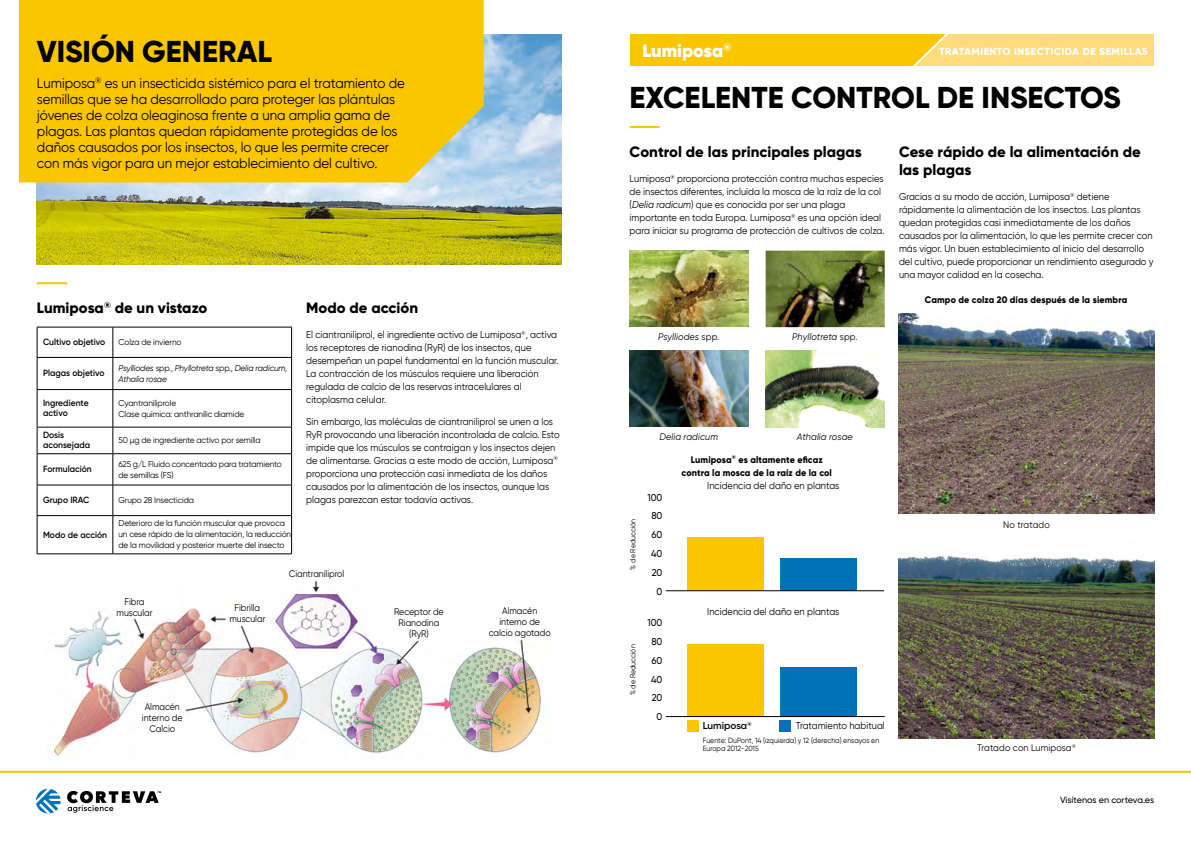
<style>
.page{position:relative;width:1191px;height:842px;background:#fff}
.page>*{position:absolute;margin:0;border:0;box-sizing:border-box;transform-origin:0 0}
.t1{font:800 30.1px "Gilroy";color:#000}
.t2{font:900 18.2px "Gilroy";color:#fff}
.t3{font:800 15px/18px "Gilroy";color:#000}
.t4{font:14px/16px "Gilroy";letter-spacing:-.005em;color:#000;scale:.95 1}
.t5{font:800 10.3px "Gilroy";letter-spacing:.045em;color:#fff}
.t6{font:10px/13px "Gilroy";color:#000;scale:.93 1}
.t7{font:500 10px/18.8px "Gilroy";color:#000;text-align:right;scale:.93 1}
.t8{font:600 10px "Gilroy";color:#000}
.t9{font:9.5px/11px "Gilroy";letter-spacing:-.005em;color:#000;text-align:center;scale:.93 1}
.t10{font:800 9.5px/13px "Gilroy";letter-spacing:.01em;color:#000;text-align:center;scale:.95 1}
.t11{font:italic 9.5px "Gilroy";letter-spacing:.01em;color:#000;scale:.95 1}
.t12{font:9.5px "Gilroy";letter-spacing:-.005em;color:#000;scale:.95 1}
.t13{font:600 9px/10px "Gilroy";color:#000;scale:.95 1}
.t14{font:500 9px "Gilroy";letter-spacing:-.005em;color:#000}
.t15{font:8.5px/11px "Gilroy";letter-spacing:-.015em;color:#000}
.t16{font:italic 8.5px/11px "Gilroy";letter-spacing:-.015em;color:#000}
.t17{font:7.5px/8px "Gilroy";color:#000;scale:.93 1}
.s1{font-style:normal}
.s2{font-style:italic}
</style>
<div class="page">
<img style="left:629px;top:250px;width:119px;height:77px">
<img style="left:629px;top:350px;width:119px;height:77px">
<img style="left:765px;top:251px;width:119px;height:76px">
<img style="left:765px;top:351px;width:119px;height:76px">
<img style="left:899px;top:314px;width:255px;height:200px">
<hr style="left:37px;top:327px;width:76px;height:1px;background:#000">
<hr style="left:37px;top:327px;width:1px;height:30px;background:#000">
<hr style="left:113px;top:327px;width:179px;height:1px;background:#000">
<hr style="left:113px;top:327px;width:1px;height:30px;background:#000">
<hr style="left:291px;top:327px;width:1px;height:30px;background:#000">
<hr style="left:37px;top:357px;width:76px;height:1px;background:#000">
<hr style="left:37px;top:358px;width:1px;height:31px;background:#000">
<hr style="left:113px;top:357px;width:179px;height:1px;background:#000">
<hr style="left:113px;top:358px;width:1px;height:31px;background:#000">
<hr style="left:291px;top:358px;width:1px;height:31px;background:#000">
<hr style="left:37px;top:389px;width:76px;height:1px;background:#000">
<hr style="left:37px;top:390px;width:1px;height:37px;background:#000">
<hr style="left:113px;top:389px;width:179px;height:1px;background:#000">
<hr style="left:113px;top:390px;width:1px;height:37px;background:#000">
<hr style="left:291px;top:390px;width:1px;height:37px;background:#000">
<hr style="left:37px;top:427px;width:76px;height:1px;background:#000">
<svg style="left:37px;top:427px;width:1px;height:26px"></svg>
<hr style="left:113px;top:427px;width:179px;height:1px;background:#000">
<svg style="left:113px;top:427px;width:1px;height:26px"></svg>
<svg style="left:291px;top:427px;width:1px;height:26px"></svg>
<hr style="left:37px;top:453px;width:76px;height:1px;background:#000">
<hr style="left:37px;top:454px;width:1px;height:31px;background:#000">
<hr style="left:113px;top:453px;width:179px;height:1px;background:#000">
<hr style="left:113px;top:454px;width:1px;height:31px;background:#000">
<hr style="left:291px;top:454px;width:1px;height:31px;background:#000">
<hr style="left:37px;top:485px;width:76px;height:1px;background:#000">
<hr style="left:37px;top:485px;width:1px;height:30px;background:#000">
<hr style="left:113px;top:485px;width:179px;height:1px;background:#000">
<hr style="left:113px;top:485px;width:1px;height:30px;background:#000">
<hr style="left:291px;top:485px;width:1px;height:30px;background:#000">
<hr style="left:37px;top:515px;width:76px;height:1px;background:#000">
<hr style="left:37px;top:516px;width:1px;height:38px;background:#000">
<hr style="left:113px;top:515px;width:179px;height:1px;background:#000">
<hr style="left:113px;top:516px;width:1px;height:38px;background:#000">
<hr style="left:291px;top:516px;width:1px;height:38px;background:#000">
<hr style="left:37px;top:554px;width:76px;height:1px;background:#000">
<hr style="left:113px;top:554px;width:179px;height:1px;background:#000">
<img style="left:899px;top:555px;width:255px;height:183px">
<hr style="left:629px;top:126px;width:31px;height:2px;background:#fac600">
<img style="left:37px;top:34px;width:524px;height:230px">
<div style="left:19px;top:0;width:464px;height:182px;background:#fac600"></div>
<hr style="left:37px;top:282px;width:30px;height:2px;background:#fac600">
<img style="left:53px;top:581px;width:488px;height:178px">
<div style="left:687px;top:538px;width:76px;height:53px;background:#fac600"></div>
<div style="left:779px;top:559px;width:77px;height:32px;background:#0072b6"></div>
<hr style="left:666px;top:590px;width:218px;height:1px;background:#000">
<div style="left:687px;top:644px;width:76px;height:72px;background:#fac600"></div>
<div style="left:687px;top:720px;width:11px;height:11px;background:#fac600"></div>
<div style="left:779px;top:720px;width:12px;height:11px;background:#0072b6"></div>
<div style="left:779px;top:667px;width:77px;height:49px;background:#0072b6"></div>
<hr style="left:666px;top:716px;width:218px;height:1px;background:#000">
<hr style="left:0;top:771px;width:1191px;height:2px;background:#fac600">
<svg style="left:36px;top:789px;width:25px;height:24px"></svg>
<svg style="left:67px;top:791px;width:94px;height:22px"></svg>
<div style="left:907px;top:34px;width:247px;height:32px;background:#fedc7b"></div>
<div style="left:629px;top:34px;width:319px;height:32px;background:#fac600"></div>
<h1 class="t1" style="left:37px;top:33px;width:236px">VISIÓN GENERAL</h1>
<p class="t4" style="left:37px;top:75px;width:389px">Lumiposa<sup>®</sup> es un insecticida sistémico para el tratamiento de semillas que se ha desarrollado para proteger las plántulas jóvenes de colza oleaginosa frente a una amplia gama de plagas. Las plantas quedan rápidamente protegidas de los daños causados por los insectos, lo que les permite crecer con más vigor para un mejor establecimiento del cultivo.</p>
<h3 class="t3" style="left:37px;top:299px;width:172px">Lumiposa<sup>®</sup> de un vistazo</h3>
<p class="t13" style="left:43px;top:337px;width:67px">Cultivo objetivo</p>
<p class="t15" style="left:118px;top:336px;width:65px">Colza de invierno</p>
<p class="t13" style="left:43px;top:368px;width:66px">Plagas objetivo</p>
<p class="t16" style="left:118px;top:362px;width:170px">Psylliodes <span class="s1">spp.,</span> Phyllotreta <span class="s1">spp.,</span> Delia radicum,<br>Athalia rosae</p>
<p class="t13" style="left:43px;top:398px;width:50px">Ingrediente activo</p>
<p class="t15" style="left:118px;top:397px;width:127px">Cyantraniliprole<br>Clase química: anthranilic diamide</p>
<p class="t13" style="left:43px;top:430px;width:51px">Dosis aconsejada</p>
<p class="t15" style="left:118px;top:435px;width:144px">50 µg de ingrediente activo por semilla</p>
<p class="t13" style="left:43px;top:464px;width:53px">Formulación</p>
<p class="t15" style="left:118px;top:458px;width:165px">625 g/L Fluido concentado para tratamiento de semillas (FS)</p>
<p class="t13" style="left:43px;top:495px;width:50px">Grupo IRAC</p>
<p class="t15" style="left:118px;top:494px;width:77px">Grupo 28 Insecticida</p>
<p class="t13" style="left:43px;top:529px;width:69px">Modo de acción</p>
<p class="t15" style="left:118px;top:518px;width:174px">Deterioro de la función muscular que provoca un cese rápido de la alimentación, la reducción de la movilidad y posterior muerte del insecto</p>
<h3 class="t3" style="left:306px;top:299px;width:113px">Modo de acción</h3>
<p class="t6" style="left:306px;top:328px;width:273px">El ciantraniliprol, el ingrediente activo de Lumiposa<sup>®</sup>, activa los receptores de rianodina (RyR) de los insectos, que desempeñan un papel fundamental en la función muscular.<br>La contracción de los músculos requiere una liberación regulada de calcio de las reservas intracelulares al citoplasma celular.</p>
<p class="t6" style="left:306px;top:414px;width:274px">Sin embargo, las moléculas de ciantraniliprol se unen a los RyR provocando una liberación incontrolada de calcio. Esto impide que los músculos se contraigan y los insectos dejen de alimentarse. Gracias a este modo de acción, Lumiposa<sup>® </sup>proporciona una protección casi inmediata de los daños causados por la alimentación de los insectos, aunque las plagas parezcan estar todavía activas.</p>
<p class="t9" style="left:117px;top:596px;width:40px">Fibra muscular</p>
<p class="t9" style="left:229px;top:602px;width:40px">Fibrilla muscular</p>
<p class="t9" style="left:289px;top:568px;width:61px">Ciantraniliprol</p>
<p class="t9" style="left:142px;top:701px;width:45px">Almacén interno de<br>Calcio</p>
<p class="t9" style="left:394px;top:606px;width:55px">Receptor de<br>Rianodina (RyR)</p>
<p class="t9" style="left:489px;top:605px;width:68px">Almacén interno de calcio agotado</p>
<h2 class="t2" style="left:642px;top:39px;width:90px">Lumiposa<sup>®</sup></h2>
<p class="t5" style="left:939px;top:45px;width:210px">TRATAMIENTO INSECTICIDA DE SEMILLAS</p>
<h1 class="t1" style="left:629px;top:79px;width:493px">EXCELENTE CONTROL DE INSECTOS</h1>
<h3 class="t3" style="left:629px;top:142px;width:234px">Control de las principales plagas</h3>
<p class="t6" style="left:629px;top:172px;width:275px">Lumiposa<sup>®</sup> proporciona protección contra muchas especies de insectos diferentes, incluida la mosca de la raíz de la col (<span class="s2">Delia radicum</span>) que es conocida por ser una plaga importante en toda Europa. Lumiposa<sup>®</sup> es una opción ideal para iniciar su programa de protección de cultivos de colza.</p>
<p class="t11" style="left:658px;top:331px;width:66px">Psylliodes <span class="s1">spp.</span></p>
<p class="t11" style="left:792px;top:331px;width:70px">Phyllotreta <span class="s1">spp.</span></p>
<h3 class="t3" style="left:899px;top:142px;width:243px">Cese rápido de la alimentación de las plagas</h3>
<p class="t6" style="left:899px;top:190px;width:275px">Gracias a su modo de acción, Lumiposa<sup>®</sup> detiene rápidamente la alimentación de los insectos. Las plantas quedan protegidas casi inmediatamente de los daños causados por la alimentación, lo que les permite crecer con más vigor. Un buen establecimiento al inicio del desarrollo del cultivo, puede proporcionar un rendimiento asegurado y una mayor calidad en la cosecha.</p>
<p class="t10" style="left:924px;top:293px;width:215px">Campo de colza 20 días después de la siembra</p>
<p class="t17" style="left:628px;top:569px;width:56px;rotate:-90deg">% de Reducción</p>
<p class="t17" style="left:628px;top:695px;width:56px;rotate:-90deg">% de Reducción</p>
<p class="t11" style="left:659px;top:431px;width:63px">Delia radicum</p>
<p class="t11" style="left:797px;top:431px;width:60px">Athalia rosae</p>
<p class="t10" style="left:681px;top:453px;width:160px">Lumiposa<sup>®</sup> es altamente eficaz contra la mosca de la raíz de la col</p>
<p class="t7" style="left:647px;top:487px;width:18px">100<br>80<br>60<br>40<br>20<br>0</p>
<p class="t7" style="left:647px;top:613px;width:18px">100<br>80<br>60<br>40<br>20<br>0</p>
<p class="t6" style="left:707px;top:479px;width:144px">Incidencia del daño en plantas</p>
<p class="t6" style="left:707px;top:605px;width:144px">Incidencia del daño en plantas</p>
<p class="t8" style="left:703px;top:720px;width:50px">Lumiposa<sup>®</sup></p>
<p class="t6" style="left:795px;top:719px;width:97px">Tratamiento habitual</p>
<p class="t17" style="left:703px;top:736px;width:191px">Fuente: DuPont, 14 (izquierda) y 12 (derecha) ensayos en<br>Europa 2012-2015</p>
<p class="t12" style="left:1003px;top:519px;width:51px">No tratado</p>
<p class="t12" style="left:977px;top:742px;width:105px">Tratado con Lumiposa<sup>®</sup></p>
<p class="t14" style="left:1060px;top:794px;width:95px">Visítenos en corteva.es</p>
</div>
